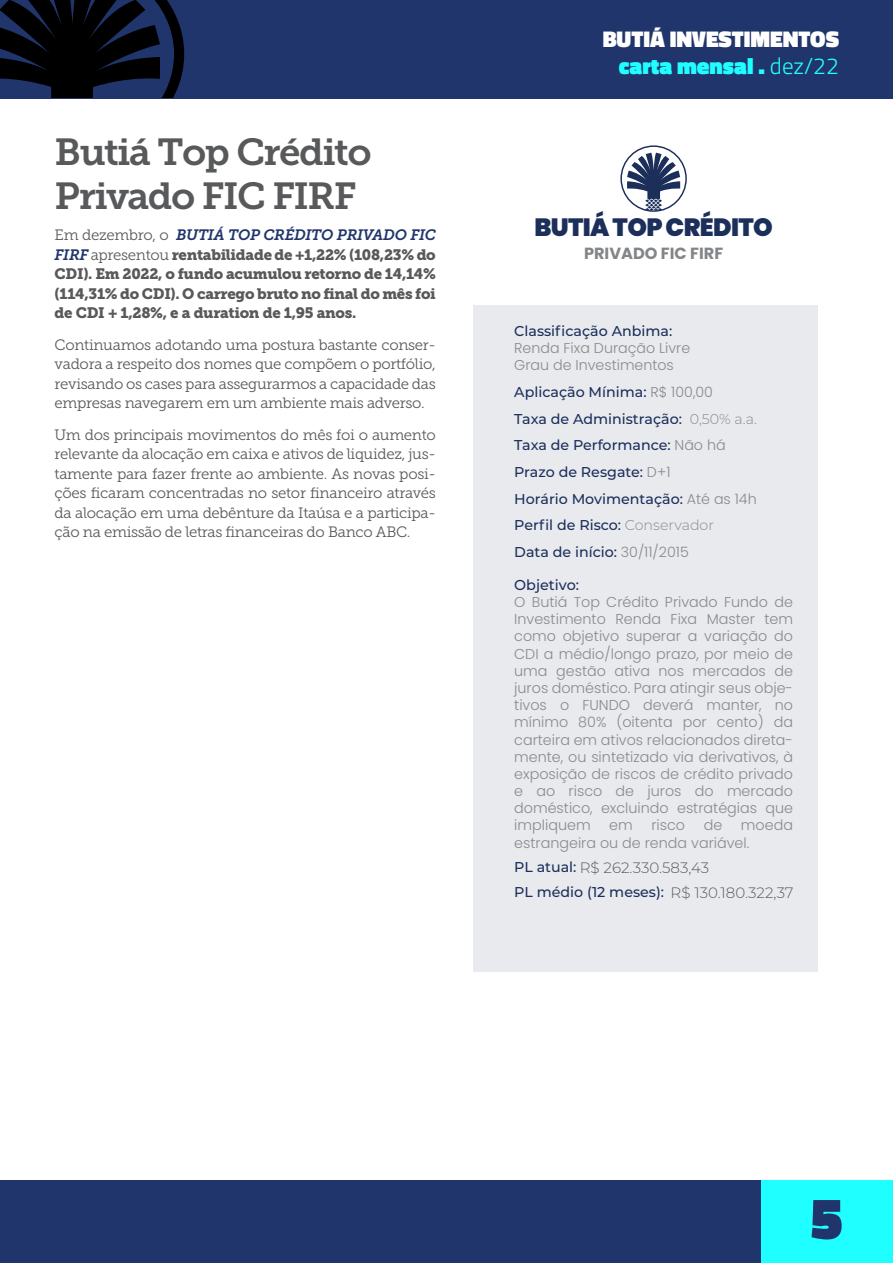
<style>
.page{position:relative;width:893px;height:1263px;background:#fff}
.page>*{position:absolute;margin:0;border:0;box-sizing:border-box;transform-origin:0 0}
.t1{font:900 58.65px "Titillium Web";color:#20356b}
.t2{font:37.5px/43.2px "Museo Slab 700";letter-spacing:-.04em;color:#58595b}
.t3{font:900 24.9px "Poppins";letter-spacing:-.025em;color:#1c2f5b}
.t4{font:900 22.95px/27.6px "Titillium Web";color:#fff;text-align:right}
.t5{font:700 16.2px "Poppins";color:#838688}
.t6{font:15px/19.5px "Museo Slab 300";letter-spacing:-.02em;color:#58595b;text-align:justify}
.t7{font:15px/19.5px "Museo Slab 900";letter-spacing:-.02em;color:#58595b;text-align:justify}
.t8{font:italic 15px "Museo Slab 700";letter-spacing:-.02em;color:#20356b}
.t9{font:300 15px "Montserrat Alternates";color:#595a5c}
.t10{font:500 14.4px "Montserrat";color:#1c2f5b}
.t11{font:300 14.25px/17.2px "Poppins";color:#888b8c}
.t12{font:500 14.25px/26.7px "Montserrat";color:#1c2f5b}
.s1{font-family:"Museo Slab 300";font-style:normal;color:#58595b}
.s2{font-family:"Museo Slab 700";font-style:italic;color:#20356b}
.s3{font-family:"Museo Slab 300"}
.s4{color:#20ffff}
.s5{font-weight:300;color:#20ffff}
.s6{font-family:"Poppins";font-weight:300;color:#888b8c}
.s7{font-weight:300;color:#888b8c}
.s8{font-family:"Montserrat";font-weight:500;font-size:14.25px;color:#1c2f5b}
.s9{font-family:"Montserrat Alternates";font-weight:300;font-size:15px;color:#595a5c}
</style>
<div class="page">
<div style="left:0;top:0;width:893px;height:98px;background:#20356b"></div>
<svg style="left:0;top:0;width:184px;height:98px"></svg>
<div style="left:0;top:1180px;width:761px;height:83px;background:#20356b"></div>
<div style="left:761px;top:1180px;width:132px;height:83px;background:#20ffff"></div>
<div style="left:620px;top:145px;width:67px;height:67px;border:1px solid #1c2f5b;border-radius:50%"></div>
<svg style="left:627px;top:153px;width:53px;height:58px"></svg>
<div style="left:473px;top:305px;width:345px;height:667px;background:#e8eaee"></div>
<h2 class="t2" style="left:55px;top:131px;width:319px">Butiá Top Crédito<br>Privado FIC FIRF</h2>
<p class="t8" style="left:55px;top:227px;width:383px"><span class="s1">Em dezembro, o</span> BUTIÁ TOP CRÉDITO PRIVADO FIC</p>
<p class="t7" style="left:55px;top:245px;width:383px"><span class="s2">FIRF</span> <span class="s3">apresentou</span> rentabilidade de +1,22% (108,23% do CDI). Em 2022, o fundo acumulou retorno de 14,14% (114,31% do CDI). O carrego bruto no final do mês foi de CDI + 1,28%, e a duration de 1,95 anos.</p>
<p class="t6" style="left:55px;top:335px;width:383px">Continuamos adotando uma postura bastante conser&shy;vadora a respeito dos nomes que compõem o portfólio, revisando os cases para assegurarmos a capacidade das empresas navegarem em um ambiente mais adverso.</p>
<p class="t6" style="left:55px;top:425px;width:383px">Um dos principais movimentos do mês foi o aumento relevante da alocação em caixa e ativos de liquidez, jus&shy;tamente para fazer frente ao ambiente. As novas posi&shy;ções ficaram concentradas no setor financeiro através da alocação em uma debênture da Itaúsa e a participa&shy;ção na emissão de letras financeiras do Banco ABC.</p>
<h3 class="t4" style="left:603px;top:25px;width:238px">BUTIÁ INVESTIMENTOS <span class="s4">carta mensal .</span> <span class="s5">dez/22</span></h3>
<h3 class="t3" style="left:534px;top:213px;width:240px">BUTIÁ TOP CRÉDITO</h3>
<p class="t5" style="left:584px;top:244px;width:141px">PRIVADO FIC FIRF</p>
<p class="t12" style="left:514px;top:317px;width:160px">Classificação Anbima:</p>
<p class="t11" style="left:514px;top:340px;width:178px">Renda Fixa Duração Livre<br>Grau de Investimentos</p>
<p class="t12" style="left:514px;top:378px;width:244px">Aplicação Mínima: <span class="s6">R$ 100,00<br></span>Taxa de Administração: <span class="s7">0,50% a.a.<br></span>Taxa de Performance: <span class="s6">Não há<br></span>Prazo de Resgate: <span class="s6">D+1<br></span>Horário Movimentação: <span class="s6">Até as 14h<br></span>Perfil de Risco: <span class="s7">Conservador<br></span>Data de início: <span class="s6">30/11/2015</span></p>
<p class="t10" style="left:514px;top:575px;width:66px">Objetivo:</p>
<p class="t11" style="left:514px;top:593px;width:280px;text-align:justify">O Butiá Top Crédito Privado Fundo de Investimento Renda Fixa Master tem como objetivo superar a variação do CDI a médio/longo prazo, por meio de uma gestão ativa nos mercados de juros doméstico. Para atingir seus obje&shy;tivos o FUNDO deverá manter, no mínimo 80% (oitenta por cento) da carteira em ativos relacionados direta&shy;mente, ou sintetizado via derivativos, à exposição de riscos de crédito privado e ao risco de juros do mercado doméstico, excluindo estratégias que impliquem</p>
<p class="t11" style="left:609px;top:817px;width:25px">em</p>
<p class="t11" style="left:651px;top:817px;width:35px">risco</p>
<p class="t11" style="left:704px;top:817px;width:20px">de</p>
<p class="t11" style="left:514px;top:817px;width:280px;text-indent:227px">moeda estrangeira ou de renda variável.</p>
<p class="t9" style="left:514px;top:857px;width:196px"><span class="s8">PL atual:</span> R$ 262.330.583,43</p>
<p class="t12" style="left:514px;top:878px;width:281px">PL médio (12 meses): <span class="s9">R$ 130.180.322,37</span></p>
<h1 class="t1" style="left:810px;top:1175px;width:34px">5</h1>
</div>
